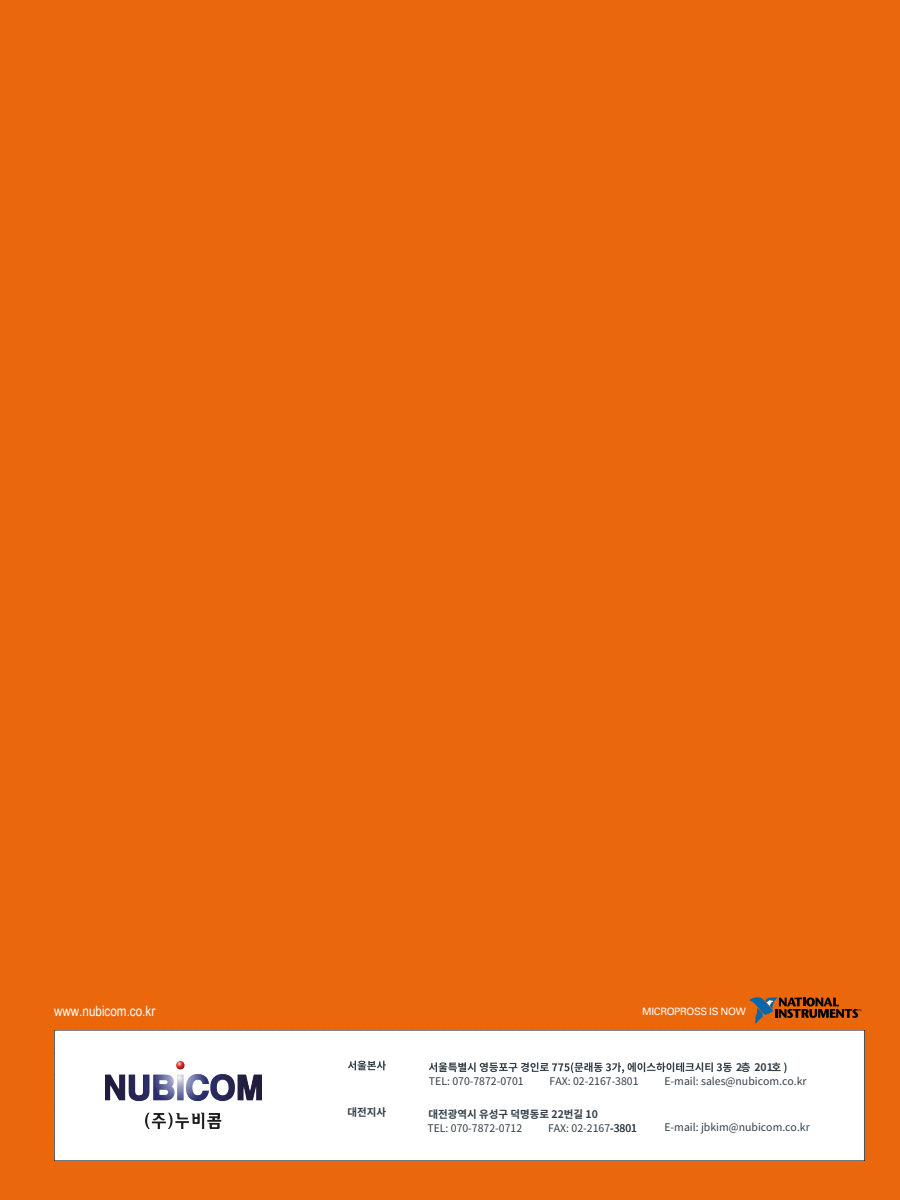
<style>
.page{position:relative;width:900px;height:1200px;background:#ea670c}
.page>*{position:absolute;margin:0;border:0;box-sizing:border-box;transform-origin:0 0}
.t1{font:14.25px "Arial Narrow";color:#fff}
.t2{font:10.5px "Noto Sans KR";color:#313e48}
.t3{font:700 10.5px "Noto Sans CJ Kkr";color:#313e48}
.t4{font:700 10.5px "Noto Sans KR";color:#313e48}
.t5{font:10.2px "Univers LT Std";letter-spacing:-.035em;color:#fff}
</style>
<div class="page">
<div style="left:54px;top:1031px;width:810px;height:130px;background:#fff"></div>
<svg style="left:348px;top:1061px;width:38px;height:9px"></svg>
<svg style="left:429px;top:1062px;width:303px;height:11px;background:#bcc0c3"></svg>
<svg style="left:741px;top:1062px;width:9px;height:10px"></svg>
<svg style="left:772px;top:1062px;width:15px;height:11px"></svg>
<img style="left:105px;top:1062px;width:157px;height:67px">
<svg style="left:749px;top:997px;width:112px;height:27px"></svg>
<h1 class="t1" style="left:54px;top:1003px;width:103px">www.nubicom.co.kr</h1>
<p class="t5" style="left:642px;top:1006px;width:105px">MICROPROSS IS NOW</p>
<p class="t2" style="left:429px;top:1075px;width:96px">TEL: 070-7872-0701</p>
<p class="t2" style="left:550px;top:1075px;width:91px">FAX: 02-2167-3801</p>
<p class="t3" style="left:736px;top:1061px;width:38px">2 201</p>
<p class="t2" style="left:664px;top:1075px;width:144px">E-mail: sales@nubicom.co.kr</p>
<p class="t4" style="left:347px;top:1106px;width:40px">대전지사</p>
<p class="t3" style="left:428px;top:1108px;width:171px">대전광역시 유성구 덕명동로 22번길 10</p>
<p class="t2" style="left:427px;top:1122px;width:96px">TEL: 070-7872-0712</p>
<p class="t2" style="left:548px;top:1122px;width:91px">FAX: 02-2167-3801</p>
<p class="t2" style="left:664px;top:1121px;width:147px">E-mail: jbkim@nubicom.co.kr</p>
</div>
